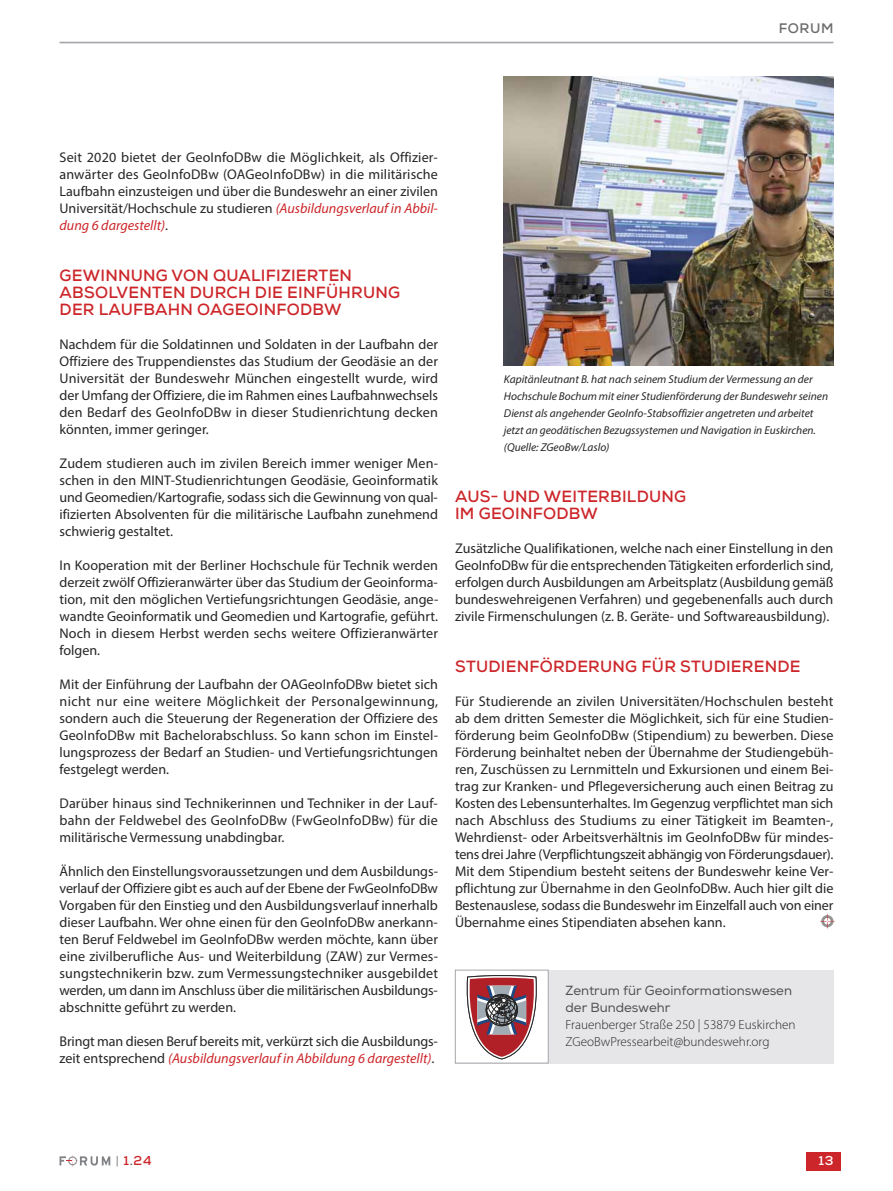
<style>
.page{position:relative;width:893px;height:1191px;background:#fff}
.page>*{position:absolute;margin:0;border:0;box-sizing:border-box;transform-origin:0 0}
.t1{font:700 16.2px/17px "Nexa";letter-spacing:.015em;color:#cc262a}
.t2{font:14.1px/17px "Myriad Pro";color:#272526;text-align:justify}
.t3{font:700 13.8px "Nexa";letter-spacing:.04em;color:#6c6b6c}
.t4{font:300 13.2px/17px "Myriad Pro";color:#272526}
.t5{font:13.2px/17px "Nexa";color:#525152}
.t6{font:700 12.9px "Nexa";color:#cc262a}
.t7{font:700 12.9px "Nexa";color:#fff}
.t8{font:italic 11.4px/17px "Myriad Pro";color:#272526}
.s1{font-style:italic;color:#cc262a}
.s2{font-weight:300;color:#58595c}
.s3{color:#58595c}
</style>
<div class="page">
<hr style="left:60px;top:42px;width:773px;height:1px;background:#a5a7ab">
<div style="left:806px;top:1151px;width:34px;height:19px;background:#cc262a"></div>
<svg style="left:60px;top:1155px;width:50px;height:11px"></svg>
<div style="left:455px;top:969px;width:378px;height:94px;background:#e6e6e8"></div>
<svg style="left:820px;top:914px;width:15px;height:14px"></svg>
<div style="left:456px;top:970px;width:92px;height:92px;background:#fff"></div>
<svg style="left:467px;top:975px;width:69px;height:84px"></svg>
<div style="left:455px;top:969px;width:94px;height:94px;border:1px solid #a5a7ab"></div>
<img style="left:504px;top:77px;width:329px;height:289px">
<p class="t3" style="left:779px;top:24px;width:56px">FORUM</p>
<p class="t2" style="left:60px;top:150px;width:380px">Seit 2020 bietet der GeoInfoDBw die Möglichkeit, als Offizier - anwärter des GeoInfoDBw (OAGeoInfoDBw) in die militärische Laufbahn einzusteigen und über die Bundeswehr an einer zivilen Universität/Hochschule zu studieren <span class="s1">(Ausbildungsverlauf in Abbil&shy;dung 6 dargestellt)</span>.</p>
<p class="t1" style="left:60px;top:269px;width:342px">GEWINNUNG VON QUALIFIZIERTEN<br>ABSOLVENTEN DURCH DIE EINFÜHRUNG<br>DER LAUFBAHN OAGEOINFODBW</p>
<p class="t2" style="left:60px;top:337px;width:380px">Nachdem für die Soldatinnen und Soldaten in der Laufbahn der Offiziere des Truppendienstes das Studium der Geodäsie an der Universität der Bundeswehr München eingestellt wurde, wird der Umfang der Offiziere, die im Rahmen eines Laufbahnwechsels den Bedarf des GeoInfoDBw in dieser Studienrichtung decken könnten, immer geringer.</p>
<p class="t2" style="left:60px;top:456px;width:380px">Zudem studieren auch im zivilen Bereich im mer weniger Men&shy;schen in den MINT-Studienrichtungen Geodäsie, Geoinformatik und Geomedien/Kartografie, sodass sich die Gewinnung von qual&shy;ifizierten Absolventen für die militärische Laufbahn zunehmend schwierig gestaltet.</p>
<p class="t2" style="left:60px;top:558px;width:380px">In Kooperation mit der Berliner Hochschule für Technik werden derzeit zwölf Offizieranwärter über das Studium der Geoinforma - tion, mit den möglichen Vertiefungsrichtungen Geodäsie, ange&shy;wandte Geoinformatik und Geomedien und Kartografie, geführt.<br>Noch in diesem Herbst werden sechs weitere Offizier anwärter folgen.</p>
<p class="t2" style="left:60px;top:677px;width:380px">Mit der Einführung der Laufbahn der OAGeoInfoDBw bietet sich nicht nur eine weitere Möglichkeit der Personalgewinnung, sondern auch die Steuerung der Regeneration der Offiziere des GeoInfoDBw mit Bachelorabschluss. So kann schon im Einstel&shy;lungsprozess der Bedarf an Studien- und Vertiefungsrichtungen festgelegt werden.</p>
<p class="t2" style="left:60px;top:796px;width:380px">Darüber hinaus sind Technikerinnen und Techniker in der Lauf&shy;bahn der Feldwebel des GeoInfoDBw (FwGeoInfoDBw) für die militärische Vermessung unabdingbar.</p>
<p class="t2" style="left:60px;top:864px;width:380px">Ähnlich den Einstellungsvoraussetzungen und dem Ausbildungs&shy;verlauf der Offiziere gibt es auch auf der Ebene der FwGeoInfo DBw Vorgaben für den Einstieg und den Ausbildungsverlauf innerhalb dieser Laufbahn. Wer ohne einen für den GeoInfoDBw anerkann&shy;ten Beruf Feldwebel im GeoInfoDBw werden möchte, kann über eine zivilberufliche Aus- und Weiterbildung (ZAW) zur Vermes&shy;sungstechnikerin bzw. zum Vermessungstechniker aus gebildet werden, um dann im Anschluss über die militärischen Ausbildungs - abschnitte geführt zu werden.</p>
<p class="t2" style="left:60px;top:1034px;width:380px">Bringt man diesen Beruf bereits mit, verkürzt sich die Ausbildungs&shy;zeit entsprechend <span class="s1">(Ausbildungsverlauf in Abbildung 6 dargestellt)</span>.</p>
<p class="t8" style="left:504px;top:371px;width:326px">Kapitänleutnant B. hat nach seinem Studium der Vermessung an der Hochschule Bochum mit einer Studienförderung der Bundeswehr seinen Dienst als angehender GeoInfo-Stabsoffizier angetreten und arbeitet jetzt an geodätischen Bezugssystemen und Navigation in Euskirchen. (Quelle: ZGeoBw/Laslo)</p>
<p class="t1" style="left:455px;top:490px;width:233px">AUS- UND WEITERBILDUNG<br>IM GEOINFODBW</p>
<p class="t2" style="left:455px;top:541px;width:380px">Zusätzliche Qualifikationen, welche nach einer Einstellung in den GeoInfoDBw für die entsprechenden Tätigkeiten erforderlich sind, erfolgen durch Ausbildungen am Arbeitsplatz (Ausbildung gemäß bundeswehreigenen Verfahren) und gegebenenfalls auch durch zivile Firmenschulungen (z. B. Geräte- und Softwareausbildung).</p>
<p class="t1" style="left:455px;top:660px;width:347px">STUDIENFÖRDERUNG FÜR STUDIERENDE</p>
<p class="t2" style="left:455px;top:694px;width:380px">Für Studierende an zivilen Universitäten/Hochschulen besteht ab dem dritten Semester die Möglichkeit, sich für eine Studien - förde rung beim GeoInfoDBw (Stipendium) zu bewerben. Diese Förde rung beinhaltet neben der Übernahme der Studiengebüh - ren, Zuschüssen zu Lernmitteln und Exkursionen und einem Bei&shy;trag zur Kranken- und Pflegeversicherung auch einen Beitrag zu Kos ten des Lebensunterhaltes. Im Gegenzug verpflichtet man sich nach Abschluss des Studiums zu einer Tätigkeit im Beamten-, Wehrdienst- oder Arbeitsverhältnis im GeoInfoDBw für mindes - tens drei Jahre (Verpflichtungszeit abhängig von Förderungsdauer).<br>Mit dem Stipendium besteht seitens der Bundeswehr keine Ver - pflichtung zur Übernahme in den GeoInfoDBw. Auch hier gilt die Bestenauslese, sodass die Bundeswehr im Einzelfall auch von einer Übernahme eines Stipendiaten absehen kann.</p>
<p class="t5" style="left:566px;top:984px;width:228px">Zentrum für Geoinformationswesen der Bundeswehr</p>
<p class="t4" style="left:566px;top:1017px;width:231px">Frauenberger Straße 250 | 53879 Euskirchen<br>ZGeoBwPressearbeit@bundeswehr.org</p>
<p class="t6" style="left:116px;top:1156px;width:37px"><span class="s2">|</span> 1<span class="s3">.</span>24</p>
<p class="t7" style="left:818px;top:1156px;width:17px">13</p>
</div>
